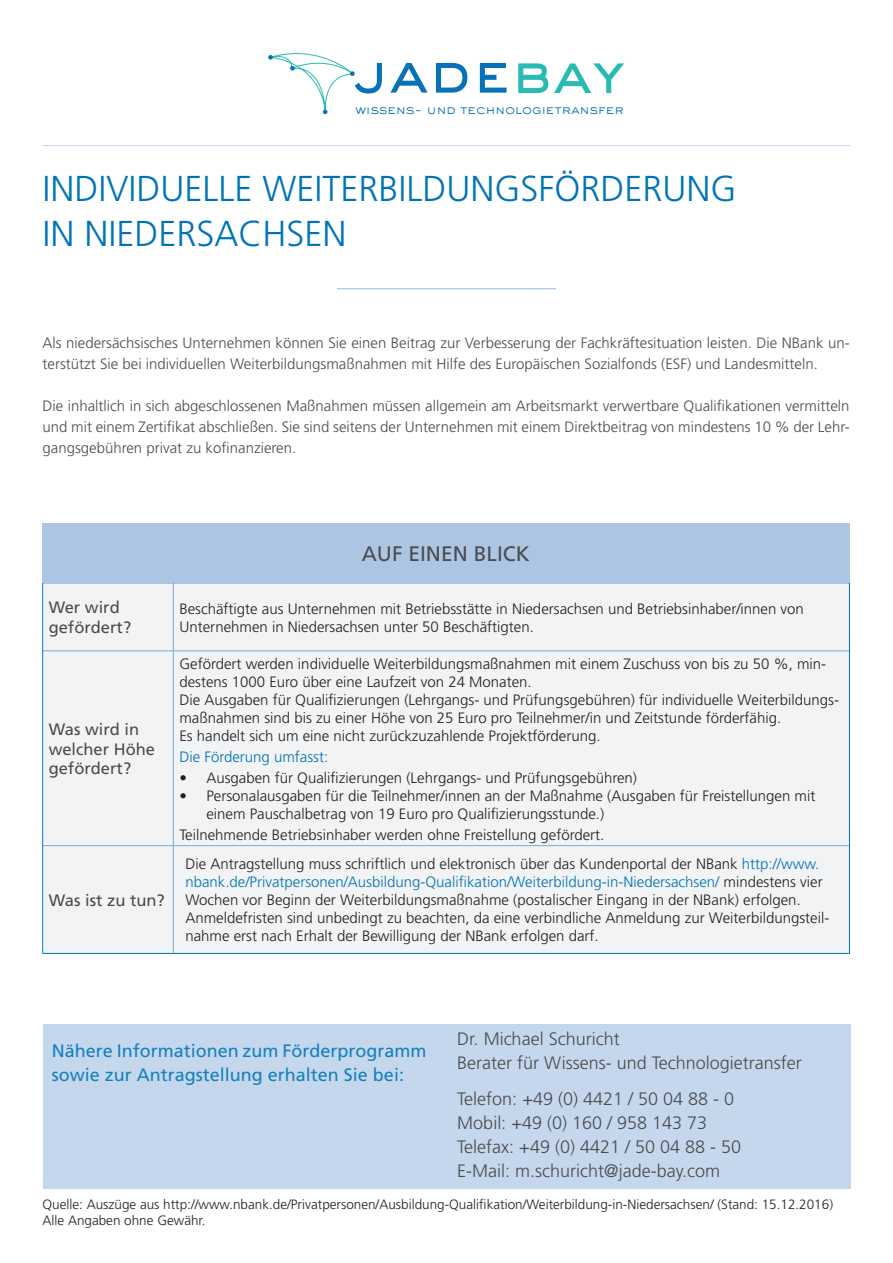
<style>
.page{position:relative;width:893px;height:1263px;background:#fff}
.page>*{position:absolute;margin:0;border:0;box-sizing:border-box;transform-origin:0 0}
.t1{font:500 57.3px "AT Sackers Gothic";color:#0971b8}
.t2{font:300 36px/45px "Frutiger";color:#0073b6}
.t3{font:21px "Frutiger";color:#4b4c4d}
.t4{font:300 18px/24px "Frutiger";color:#4b4c4d}
.t5{font:18px/24px "Frutiger";color:#1580be}
.t6{font:16.5px/19.8px "Frutiger";color:#4b4c4d}
.t7{font:300 15px/18px "Frutiger";color:#231f20}
.t8{font:300 15px/21px "Frutiger";color:#4b4c4d}
.t9{font:300 15px "Frutiger";color:#0073b6}
.t10{font:300 13.5px/16.2px "Frutiger";color:#231f20}
.t11{font:300 12.9px "Sackers Gothic Std";letter-spacing:-.025em;color:#0971b8}
.s1{color:#29bbb3}
.s2{color:#0073b6}
</style>
<div class="page">
<svg style="left:268px;top:53px;width:87px;height:61px"></svg>
<div style="left:44px;top:582px;width:806px;height:371px;background:#f2f3f4"></div>
<hr style="left:173px;top:583px;width:1px;height:68px;background:#7ba8d5">
<hr style="left:43px;top:651px;width:130px;height:1px;background:#7ba8d5">
<hr style="left:173px;top:651px;width:676px;height:1px;background:#7ba8d5">
<hr style="left:173px;top:651px;width:1px;height:194px;background:#7ba8d5">
<hr style="left:43px;top:845px;width:130px;height:1px;background:#7ba8d5">
<hr style="left:173px;top:845px;width:676px;height:1px;background:#7ba8d5">
<hr style="left:173px;top:846px;width:1px;height:107px;background:#7ba8d5">
<hr style="left:849px;top:583px;width:1px;height:68px;background:#0073b6">
<hr style="left:849px;top:651px;width:1px;height:195px;background:#0073b6">
<hr style="left:849px;top:846px;width:1px;height:107px;background:#0073b6">
<hr style="left:42px;top:583px;width:1px;height:68px;background:#0073b6">
<hr style="left:42px;top:651px;width:1px;height:195px;background:#0073b6">
<hr style="left:42px;top:846px;width:1px;height:107px;background:#0073b6">
<hr style="left:43px;top:953px;width:130px;height:1px;background:#0073b6">
<hr style="left:173px;top:953px;width:677px;height:1px;background:#0073b6">
<hr style="left:43px;top:145px;width:807px;height:1px;background:#93b6dc">
<div style="left:43px;top:1024px;width:808px;height:164px;background:#c5d7ec"></div>
<hr style="left:337px;top:288px;width:219px;height:1px;background:#93b6dc">
<div style="left:43px;top:523px;width:807px;height:60px;background:#abc5e3"></div>
<h1 class="t1" style="left:352px;top:33px;width:274px">jade<span class="s1">bay</span></h1>
<p class="t11" style="left:356px;top:100px;width:270px">wissens- und technologietransfer</p>
<h2 class="t2" style="left:43px;top:166px;width:696px">INDIVIDUELLE WEITERBILDUNGSFÖRDERUNG<br>IN NIEDERSACHSEN</h2>
<p class="t8" style="left:43px;top:332px;width:809px">Als niedersächsisches Unternehmen können Sie einen Beitrag zur Verbesserung der Fachkräftesituation leisten. Die NBank un&shy;terstützt Sie bei individuellen Weiterbildungsmaßnahmen mit Hilfe des Europäischen Sozialfonds (ESF) und Landesmitteln.</p>
<p class="t8" style="left:43px;top:395px;width:809px;text-align:justify">Die inhaltlich in sich abgeschlossenen Maßnahmen müssen allgemein am Arbeitsmarkt verwertbare Qualifikationen vermitteln und mit einem Zertifikat abschließen. Sie sind seitens der Unternehmen mit einem Direktbeitrag von mindestens 10 % der Lehr&shy;gangsgebühren privat zu kofinanzieren.</p>
<h3 class="t3" style="left:362px;top:542px;width:170px">AUF EINEN BLICK</h3>
<p class="t6" style="left:49px;top:597px;width:84px">Wer wird gefördert?</p>
<p class="t7" style="left:179px;top:599px;width:626px">Beschäftigte aus Unternehmen mit Betriebsstätte in Niedersachsen und Betriebsinhaber/innen von<br>Unternehmen in Niedersachsen unter 50 Beschäftigten.</p>
<p class="t6" style="left:49px;top:719px;width:108px">Was wird in welcher Höhe gefördert?</p>
<p class="t6" style="left:49px;top:890px;width:118px">Was ist zu tun?</p>
<p class="t7" style="left:179px;top:654px;width:661px">Gefördert werden individuelle Weiterbildungsmaßnahmen mit einem Zuschuss von bis zu 50 %, min&shy;destens 1000 Euro über eine Laufzeit von 24 Monaten.<br>Die Ausgaben für Qualifizierungen (Lehrgangs- und Prüfungsgebühren) für individuelle Weiterbildungs&shy;maßnahmen sind bis zu einer Höhe von 25 Euro pro Teilnehmer/in und Zeitstunde förderfähig.<br>Es handelt sich um eine nicht zurückzuzahlende Projektförderung.</p>
<p class="t9" style="left:179px;top:748px;width:150px">Die Förderung umfasst:</p>
<p class="t7" style="left:179px;top:768px;width:459px">• Ausgaben für Qualifizierungen (Lehrgangs- und Prüfungsgebühren)</p>
<p class="t7" style="left:206px;top:786px;width:611px;text-indent:-27px">• Personalausgaben für die Teilnehmer/innen an der Maßnahme (Ausgaben für Freistellungen mit einem Pauschalbetrag von 19 Euro pro Qualifizierungsstunde.)</p>
<p class="t7" style="left:179px;top:825px;width:427px">Teilnehmende Betriebsinhaber werden ohne Freistellung gefördert.</p>
<p class="t7" style="left:185px;top:855px;width:646px">Die Antragstellung muss schriftlich und elektronisch über das Kundenportal der NBank <span class="s2">http://www. nbank.de/Privatpersonen/Ausbildung-Qualifikation/Weiterbildung-in-Niedersachsen/</span> mindestens vier Wochen vor Beginn der Weiterbildungsmaßnahme (postalischer Eingang in der NBank) erfolgen.<br>Anmeldefristen sind unbedingt zu beachten, da eine verbindliche Anmeldung zur Weiterbildungsteil&shy;nahme erst nach Erhalt der Bewilligung der NBank erfolgen darf.</p>
<p class="t5" style="left:52px;top:1038px;width:376px">Nähere Informationen zum Förderprogramm sowie zur Antragstellung erhalten Sie bei:</p>
<p class="t4" style="left:457px;top:1027px;width:346px">Dr. Michael Schuricht<br>Berater für Wissens- und Technologietransfer</p>
<p class="t4" style="left:457px;top:1087px;width:285px">Telefon: +49 (0) 4421 / 50 04 88 - 0<br>Mobil: +49 (0) 160 / 958 143 73<br>Telefax: +49 (0) 4421 / 50 04 88 - 50<br>E-Mail: m.schuricht@jade-bay.com</p>
<p class="t10" style="left:43px;top:1196px;width:792px">Quelle: Auszüge aus http://www.nbank.de/Privatpersonen/Ausbildung-Qualifikation/Weiterbildung-in-Niedersachsen/ (Stand: 15.12.2016)<br>Alle Angaben ohne Gewähr.</p>
</div>
